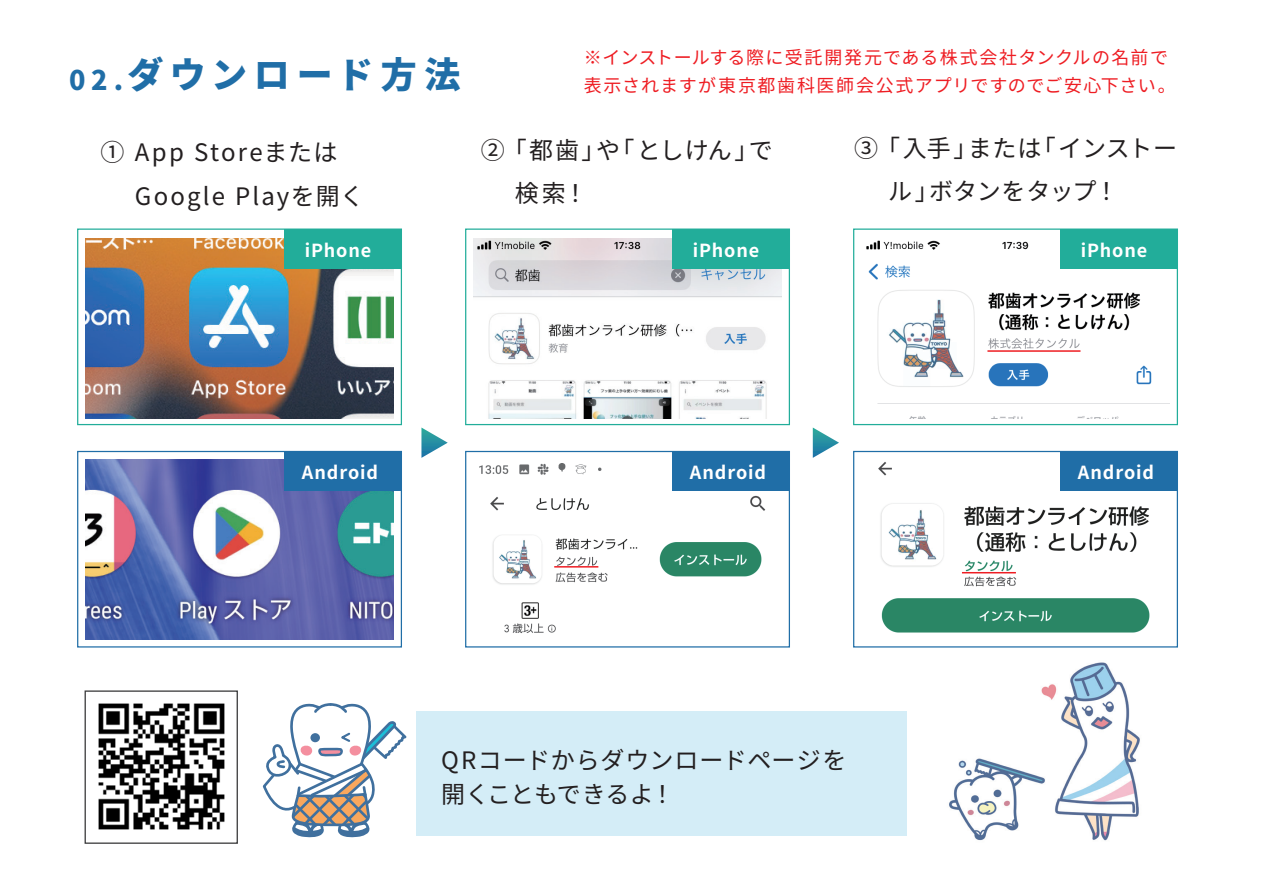
<style>
.page{position:relative;width:1263px;height:893px;background:#fff}
.page>*{position:absolute;margin:0;border:0;box-sizing:border-box;transform-origin:0 0}
.t1{font:900 36px "Noto Sans JP";letter-spacing:.185em;color:#206ea7}
.t2{font:24px/43px "Noto Sans CJ Kjp";letter-spacing:.035em;color:#231f20}
.t3{font:24px/43px "Noto Sans CJ Kjp";letter-spacing:.085em;color:#231f20}
.t4{font:24px/43px "Noto Sans CJ Kjp";color:#231f20}
.t5{font:18px/28px "Noto Sans CJ Kjp";letter-spacing:.065em;color:#ee1d23}
.t6{font:700 18px "Noto Sans JP";letter-spacing:.045em;color:#fff}
.s1{font-size:27px}
</style>
<div class="page">
<img style="left:492px;top:535px;width:270px;height:98px">
<img style="left:479px;top:463px;width:287px;height:48px">
<div style="left:416px;top:712px;width:490px;height:124px;background:#d4edf7"></div>
<img style="left:98px;top:703px;width:127px;height:127px">
<div style="left:77px;top:229px;width:325px;height:196px;border:1px solid #22ad9a"></div>
<img style="left:85px;top:238px;width:309px;height:181px">
<div style="left:77px;top:451px;width:325px;height:196px;border:1px solid #206ea7"></div>
<img style="left:85px;top:459px;width:309px;height:180px">
<div style="left:85px;top:690px;width:153px;height:154px;border:1px solid #3e3e3f"></div>
<div style="left:465px;top:229px;width:325px;height:196px;border:1px solid #22ad9a"></div>
<img style="left:473px;top:238px;width:309px;height:181px">
<div style="left:465px;top:451px;width:325px;height:196px;border:1px solid #206ea7"></div>
<div style="left:853px;top:229px;width:325px;height:196px;border:1px solid #22ad9a"></div>
<img style="left:866px;top:240px;width:304px;height:179px">
<div style="left:853px;top:451px;width:325px;height:196px;border:1px solid #206ea7"></div>
<img style="left:878px;top:462px;width:271px;height:125px">
<img style="left:881px;top:598px;width:269px;height:35px">
<svg style="left:262px;top:703px;width:145px;height:135px"></svg>
<img style="left:1041px;top:662px;width:99px;height:179px">
<img style="left:949px;top:753px;width:101px;height:88px">
<svg style="left:421px;top:428px;width:27px;height:30px"></svg>
<svg style="left:813px;top:428px;width:26px;height:30px"></svg>
<div style="left:284px;top:229px;width:117px;height:40px;background:#22ad9a"></div>
<div style="left:284px;top:451px;width:117px;height:40px;background:#206ea7"></div>
<div style="left:672px;top:229px;width:117px;height:40px;background:#22ad9a"></div>
<div style="left:672px;top:451px;width:117px;height:40px;background:#206ea7"></div>
<div style="left:1060px;top:229px;width:117px;height:40px;background:#22ad9a"></div>
<div style="left:1060px;top:451px;width:117px;height:40px;background:#206ea7"></div>
<hr style="left:987px;top:350px;width:93px;height:2px;background:#ee1d23">
<hr style="left:962px;top:572px;width:54px;height:1px;background:#ee1d23">
<hr style="left:554px;top:566px;width:44px;height:2px;background:#ee1d23">
<h1 class="t1" style="left:69px;top:55px;width:393px"><span class="s1">02.</span>ダウンロード方法</h1>
<p class="t5" style="left:584px;top:43px;width:593px">※インストールする際に受託開発元である株式会社タンクルの名前で表示されますが東京都歯科医師会公式アプリですのでご安心下さい。</p>
<h2 class="t3" style="left:101px;top:132px;width:265px">➀ App Storeまたは　 Google Playを開く</h2>
<h2 class="t2" style="left:481px;top:129px;width:293px">➁ 「都歯」や「としけん」で　 検索！</h2>
<h2 class="t4" style="left:854px;top:127px;width:324px">➂ 「入手」または「インストー　 ル」ボタンをタップ！</h2>
<p class="t6" style="left:305px;top:240px;width:68px">iPhone</p>
<p class="t6" style="left:302px;top:462px;width:78px">Android</p>
<p class="t6" style="left:693px;top:240px;width:68px">iPhone</p>
<p class="t6" style="left:690px;top:462px;width:78px">Android</p>
<h2 class="t2" style="left:441px;top:743px;width:407px;line-height:34px">QRコードからダウンロードページを開くこともできるよ！</h2>
<p class="t6" style="left:1081px;top:240px;width:68px">iPhone</p>
<p class="t6" style="left:1078px;top:462px;width:78px">Android</p>
</div>
